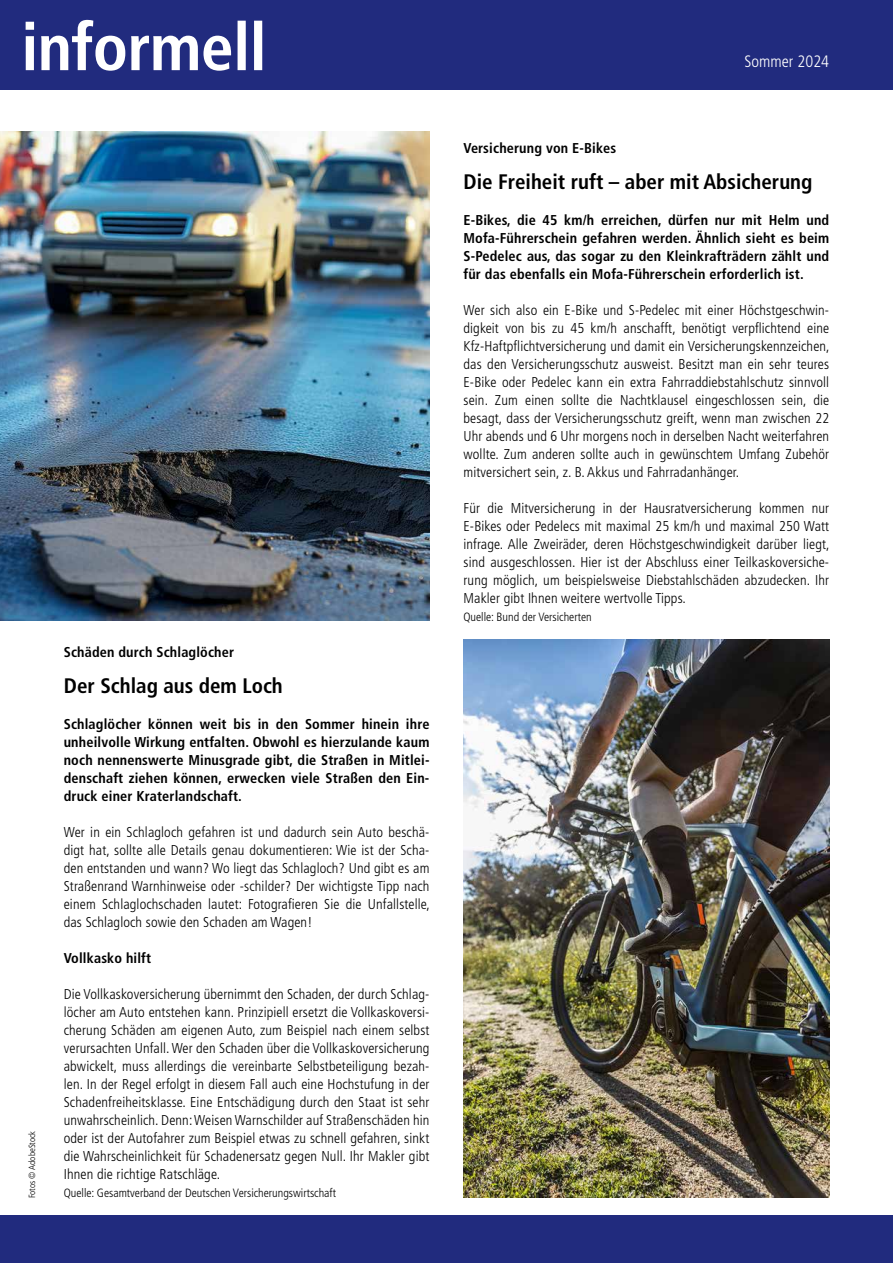
<style>
.page{position:relative;width:893px;height:1263px;background:#fff}
.page>*{position:absolute;margin:0;border:0;box-sizing:border-box;transform-origin:0 0}
.t1{font:700 condensed 21px "Frutiger LT Std";color:#000}
.t2{font:300 condensed 16.5px "Frutiger LT Std";color:#fff}
.t3{font:300 condensed 14.25px/18px "Frutiger LT Std";letter-spacing:.01em;color:#000;text-align:justify}
.t4{font:700 condensed 14.25px/18px "Frutiger LT Std";letter-spacing:.01em;color:#000;text-align:justify}
.t5{font:300 condensed 12px "Frutiger LT Std";color:#000}
.t6{font:300 condensed 9px "Frutiger LT Std";color:#000}
</style>
<div class="page">
<div style="left:0;top:0;width:893px;height:89px;background:#212b7e"></div>
<div style="left:0;top:1215px;width:893px;height:48px;background:#212b7e"></div>
<svg style="left:26px;top:20px;width:236px;height:51px"></svg>
<img style="left:0;top:131px;width:429px;height:490px">
<img style="left:463px;top:639px;width:366px;height:558px">
<p class="t6" style="left:27px;top:1198px;width:69px;rotate:-90deg">Fotos © AdobeStock</p>
<p class="t4" style="left:64px;top:643px;width:172px">Schäden durch Schlaglöcher</p>
<h1 class="t1" style="left:64px;top:673px;width:221px">Der Schlag aus dem Loch</h1>
<p class="t4" style="left:64px;top:715px;width:367px">Schlaglöcher können weit bis in den Sommer hinein ihre unheilvolle Wirkung entfalten. Obwohl es hierzulande kaum noch nennenswerte Minusgrade gibt, die Straßen in Mitlei&shy;denschaft ziehen können, erwecken viele Straßen den Ein&shy;druck einer Kraterlandschaft.</p>
<p class="t3" style="left:64px;top:823px;width:368px">Wer in ein Schlagloch gefahren ist und dadurch sein Auto beschä&shy;digt hat, sollte alle Details genau dokumentieren: Wie ist der Scha&shy;den entstanden und wann? Wo liegt das Schlagloch? Und gibt es am Straßenrand Warnhinweise oder -schilder? Der wichtigste Tipp nach einem Schlaglochschaden lautet: Fotografieren Sie die Unfallstelle, das Schlagloch sowie den Schaden am Wagen!</p>
<p class="t4" style="left:64px;top:949px;width:89px">Vollkasko hilft</p>
<p class="t3" style="left:64px;top:985px;width:367px">Die Vollkaskoversicherung übernimmt den Schaden, der durch Schlag&shy;löcher am Auto entstehen kann. Prinzipiell ersetzt die Vollkaskoversi&shy;cherung Schäden am eigenen Auto, zum Beispiel nach einem selbst verursachten Unfall. Wer den Schaden über die Vollkaskoversicherung abwickelt, muss allerdings die vereinbarte Selbstbeteiligung bezah&shy;len. In der Regel erfolgt in diesem Fall auch eine Hochstufung in der Schadenfreiheitsklasse. Eine Entschädigung durch den Staat ist sehr unwahrscheinlich. Denn: Weisen Warnschilder auf Straßenschäden hin oder ist der Autofahrer zum Beispiel etwas zu schnell gefahren, sinkt die Wahrscheinlichkeit für Schadenersatz gegen Null. Ihr Makler gibt Ihnen die richtige Ratschläge.</p>
<p class="t5" style="left:64px;top:1186px;width:274px">Quelle: Gesamtverband der Deutschen Versicherungswirtschaft</p>
<p class="t2" style="left:745px;top:52px;width:86px">Sommer 2024</p>
<p class="t4" style="left:463px;top:139px;width:154px">Versicherung von E-Bikes</p>
<h1 class="t1" style="left:463px;top:169px;width:350px">Die Freiheit ruft – aber mit Absicherung</h1>
<p class="t4" style="left:463px;top:211px;width:367px">E-Bikes, die 45 km/h erreichen, dürfen nur mit Helm und Mofa-Führerschein gefahren werden. Ähnlich sieht es beim S-Pedelec aus, das sogar zu den Kleinkrafträdern zählt und für das ebenfalls ein Mofa-Führerschein erforderlich ist.</p>
<p class="t3" style="left:463px;top:301px;width:368px">Wer sich also ein E-Bike und S-Pedelec mit einer Höchstgeschwin&shy;digkeit von bis zu 45 km/h anschafft, benötigt verpflichtend eine Kfz-Haftpflichtversicherung und damit ein Versicherungskennzeichen, das den Versicherungsschutz ausweist. Besitzt man ein sehr teures E-Bike oder Pedelec kann ein extra Fahrraddiebstahlschutz sinnvoll sein. Zum einen sollte die Nachtklausel eingeschlossen sein, die besagt, dass der Versicherungsschutz greift, wenn man zwischen 22<br>Uhr abends und 6 Uhr morgens noch in derselben Nacht weiterfahren wollte. Zum anderen sollte auch in gewünschtem Umfang Zubehör mitversichert sein, z. B. Akkus und Fahrradanhänger.</p>
<p class="t3" style="left:463px;top:499px;width:368px">Für die Mitversicherung in der Hausratversicherung kommen nur E-Bikes oder Pedelecs mit maximal 25 km/h und maximal 250 Watt infrage. Alle Zweiräder, deren Höchstgeschwindigkeit darüber liegt, sind ausgeschlossen. Hier ist der Abschluss einer Teilkaskoversiche&shy;rung möglich, um beispielsweise Diebstahlschäden abzudecken. Ihr Makler gibt Ihnen weitere wertvolle Tipps.</p>
<p class="t5" style="left:463px;top:610px;width:130px">Quelle: Bund der Versicherten</p>
</div>
